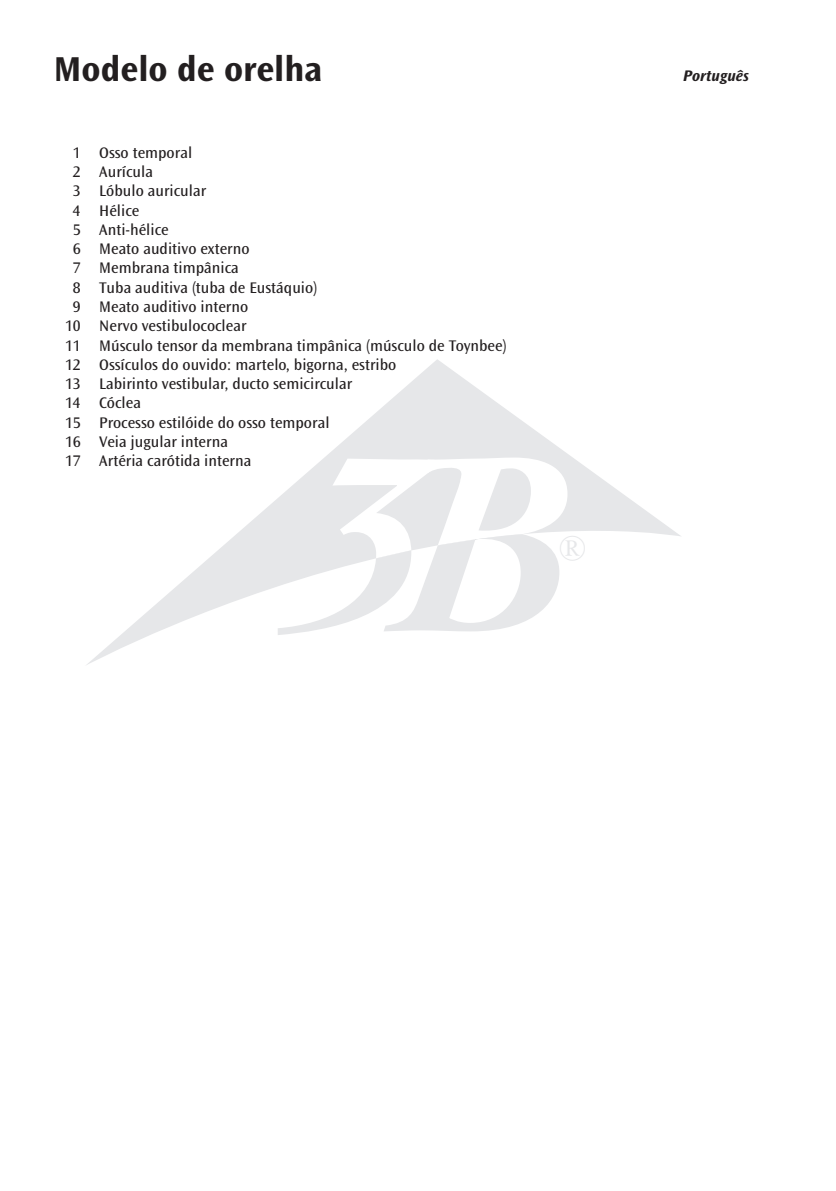
<style>
.page{position:relative;width:836px;height:1191px;background:#fff}
.page>*{position:absolute;margin:0;border:0;box-sizing:border-box;transform-origin:0 0}
.t1{font:36.2px "Perpetua";color:#e6e7e9}
.t2{font:700 36px "Ocean Sans";color:#231f20}
.t3{font:16px "Ocean Sans";color:#231f20}
.t4{font:italic 700 16px "Ocean Sans";color:#231f20}
</style>
<div class="page">
<svg style="left:87px;top:359px;width:594px;height:306px"></svg>
<svg style="left:277px;top:457px;width:290px;height:178px"></svg>
<h2 class="t2" style="left:54px;top:49px;width:270px">Modelo de orelha</h2>
<p class="t3" style="left:73px;top:144px;width:121px">1 Osso temporal</p>
<p class="t3" style="left:73px;top:163px;width:82px">2 Aurícula</p>
<p class="t3" style="left:73px;top:182px;width:135px">3 Lóbulo auricular</p>
<p class="t3" style="left:73px;top:201px;width:68px">4 Hélice</p>
<p class="t3" style="left:73px;top:221px;width:97px">5 Anti-hélice</p>
<p class="t3" style="left:73px;top:240px;width:178px">6 Meato auditivo externo</p>
<p class="t3" style="left:73px;top:259px;width:167px">7 Membrana timpânica</p>
<p class="t3" style="left:73px;top:278px;width:245px">8 Tuba auditiva (tuba de Eustáquio)</p>
<p class="t3" style="left:73px;top:298px;width:177px">9 Meato auditivo interno</p>
<p class="t3" style="left:65px;top:317px;width:183px">10 Nervo vestibulococlear</p>
<p class="t3" style="left:65px;top:336px;width:442px">11 Músculo tensor da membrana timpânica (músculo de Toynbee)</p>
<p class="t3" style="left:65px;top:356px;width:332px">12 Ossículos do ouvido: martelo, bigorna, estribo</p>
<p class="t3" style="left:65px;top:375px;width:288px">13 Labirinto vestibular, ducto semicircular</p>
<p class="t3" style="left:65px;top:394px;width:77px">14 Cóclea</p>
<p class="t3" style="left:65px;top:413px;width:266px">15 Processo estilóide do osso temporal</p>
<p class="t3" style="left:65px;top:433px;width:164px">16 Veia jugular interna</p>
<p class="t3" style="left:65px;top:452px;width:188px">17 Artéria carótida interna</p>
<h1 class="t1" style="left:558px;top:530px;width:29px">®</h1>
<p class="t4" style="left:682px;top:66px;width:67px">Português</p>
</div>
